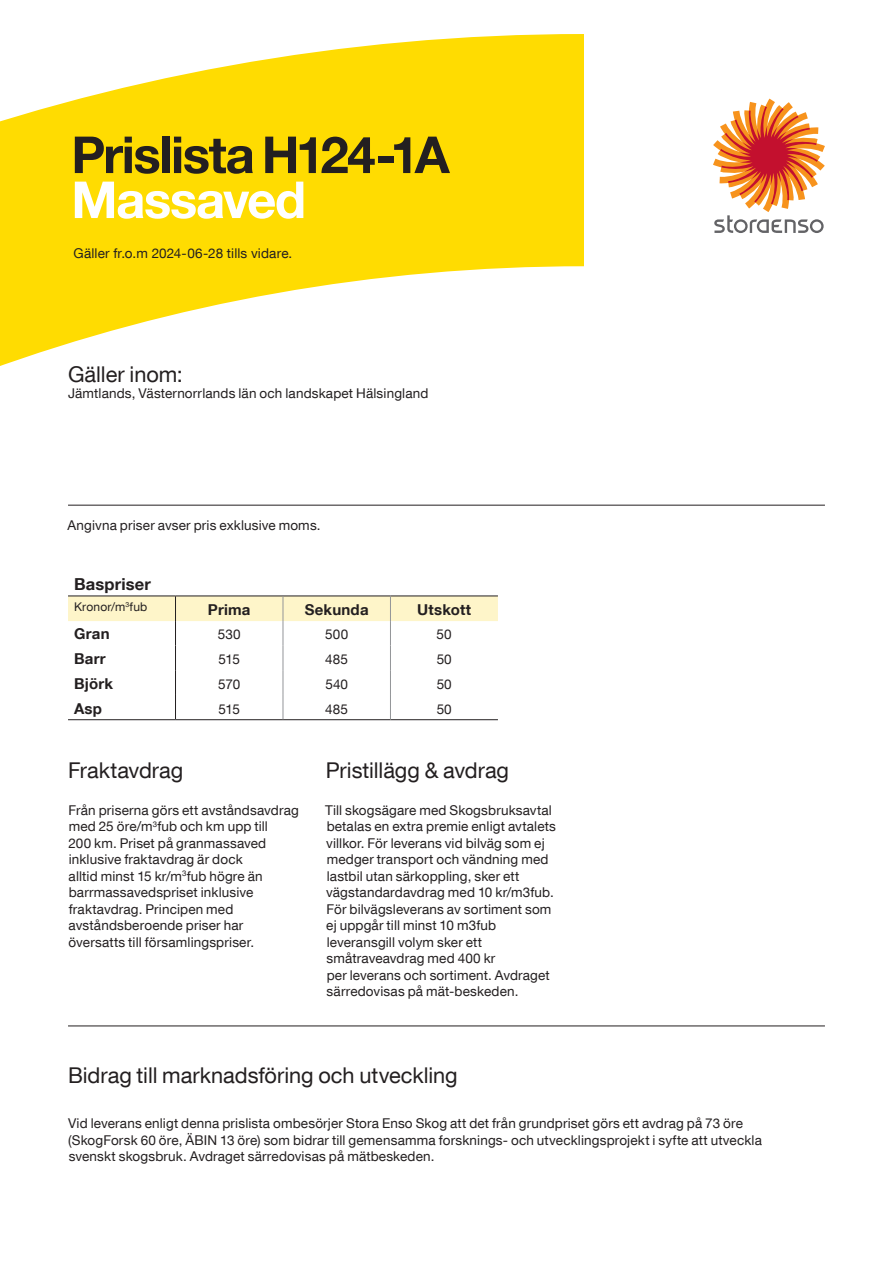
<style>
.page{position:relative;width:893px;height:1263px;background:#fff}
.page>*{position:absolute;margin:0;border:0;box-sizing:border-box;transform-origin:0 0}
.t1{font:700 51px "Helvetica Neue LT Com";letter-spacing:-.03em;color:#231f20}
.t2{font:700 51px "Helvetica Neue LT Com";letter-spacing:-.03em;color:#fff}
.t3{font:21.75px "Helvetica Neue LT Com";letter-spacing:-.005em;color:#231f20}
.t4{font:700 16.5px "Helvetica Neue LT Com";letter-spacing:.01em;color:#231f20}
.t5{font:700 15px "Helvetica Neue LT Com";letter-spacing:.015em;color:#231f20}
.t6{font:13.5px/16.5px "Helvetica Neue LT Com";letter-spacing:.01em;color:#231f20}
.t7{font:12px "Helvetica Neue LT Com";letter-spacing:.015em;color:#231f20}
</style>
<div class="page">
<svg style="left:0;top:34px;width:584px;height:332px;fill:#ffdc01"></svg>
<svg style="left:713px;top:99px;width:112px;height:134px"></svg>
<hr style="left:68px;top:505px;width:757px;height:1px;background:#231f20">
<hr style="left:68px;top:719px;width:108px;height:1px;background:#231f20">
<hr style="left:176px;top:719px;width:107px;height:1px;background:#231f20">
<hr style="left:283px;top:719px;width:107px;height:1px;background:#231f20">
<hr style="left:390px;top:719px;width:108px;height:1px;background:#231f20">
<svg style="left:68px;top:596px;width:430px;height:123px"></svg>
<hr style="left:68px;top:1026px;width:757px;height:1px;background:#231f20">
<h1 class="t1" style="left:71px;top:123px;width:380px">Prislista H124-1A</h1>
<h1 class="t2" style="left:71px;top:168px;width:236px">Massaved</h1>
<p class="t6" style="left:74px;top:244px;width:220px">Gäller fr.o.m 2024-06-28 tills vidare.</p>
<h2 class="t3" style="left:68px;top:360px;width:116px">Gäller inom:</h2>
<p class="t6" style="left:68px;top:385px;width:362px">Jämtlands, Västernorrlands län och landskapet Hälsingland</p>
<p class="t6" style="left:68px;top:517px;width:255px">Angivna priser avser pris exklusive moms.</p>
<p class="t4" style="left:74px;top:574px;width:79px">Baspriser</p>
<p class="t7" style="left:74px;top:599px;width:75px">Kronor/m<sup>3</sup>fub</p>
<p class="t5" style="left:208px;top:600px;width:44px">Prima</p>
<p class="t5" style="left:305px;top:600px;width:65px">Sekunda</p>
<p class="t5" style="left:417px;top:600px;width:55px">Utskott</p>
<p class="t5" style="left:74px;top:625px;width:37px">Gran</p>
<p class="t6" style="left:218px;top:626px;width:24px">530</p>
<p class="t6" style="left:325px;top:626px;width:24px">500</p>
<p class="t6" style="left:437px;top:626px;width:17px">50</p>
<p class="t5" style="left:74px;top:649px;width:33px">Barr</p>
<p class="t6" style="left:219px;top:651px;width:23px">515</p>
<p class="t6" style="left:325px;top:651px;width:24px">485</p>
<p class="t6" style="left:437px;top:651px;width:17px">50</p>
<p class="t5" style="left:74px;top:674px;width:40px">Björk</p>
<p class="t6" style="left:218px;top:676px;width:24px">570</p>
<p class="t6" style="left:325px;top:676px;width:24px">540</p>
<p class="t6" style="left:437px;top:676px;width:17px">50</p>
<p class="t5" style="left:74px;top:699px;width:29px">Asp</p>
<p class="t6" style="left:219px;top:700px;width:23px">515</p>
<p class="t6" style="left:325px;top:700px;width:24px">485</p>
<p class="t6" style="left:437px;top:700px;width:17px">50</p>
<h2 class="t3" style="left:68px;top:756px;width:117px">Fraktavdrag</h2>
<p class="t6" style="left:68px;top:801px;width:232px">Från priserna görs ett avståndsavdrag med 25 öre/m<sup>3</sup>fub och km upp till<br>200 km. Priset på granmassaved inklusive fraktavdrag är dock<br>alltid minst 15 kr/m<sup>3</sup>fub högre än barrmassavedspriset inklusive fraktavdrag. Principen med avståndsberoende priser har översatts till församlingspriser.</p>
<h2 class="t3" style="left:326px;top:756px;width:185px">Pristillägg &amp; avdrag</h2>
<p class="t6" style="left:325px;top:801px;width:232px">Till skogsägare med Skogsbruksavtal betalas en extra premie enligt avtalets villkor. För leverans vid bilväg som ej medger transport och vändning med lastbil utan särkoppling, sker ett vägstandardavdrag med 10 kr/m3fub.<br>För bilvägsleverans av sortiment som ej uppgår till minst 10 m3fub leveransgill volym sker ett småtraveavdrag med 400 kr<br>per leverans och sortiment. Avdraget särredovisas på mät-beskeden.</p>
<h2 class="t3" style="left:68px;top:1062px;width:391px">Bidrag till marknadsföring och utveckling</h2>
<p class="t6" style="left:68px;top:1115px;width:695px">Vid leverans enligt denna prislista ombesörjer Stora Enso Skog att det från grundpriset görs ett avdrag på 73 öre (SkogForsk 60 öre, ÄBIN 13 öre) som bidrar till gemensamma forsknings- och utvecklingsprojekt i syfte att utveckla svenskt skogsbruk. Avdraget särredovisas på mätbeskeden.</p>
</div>
